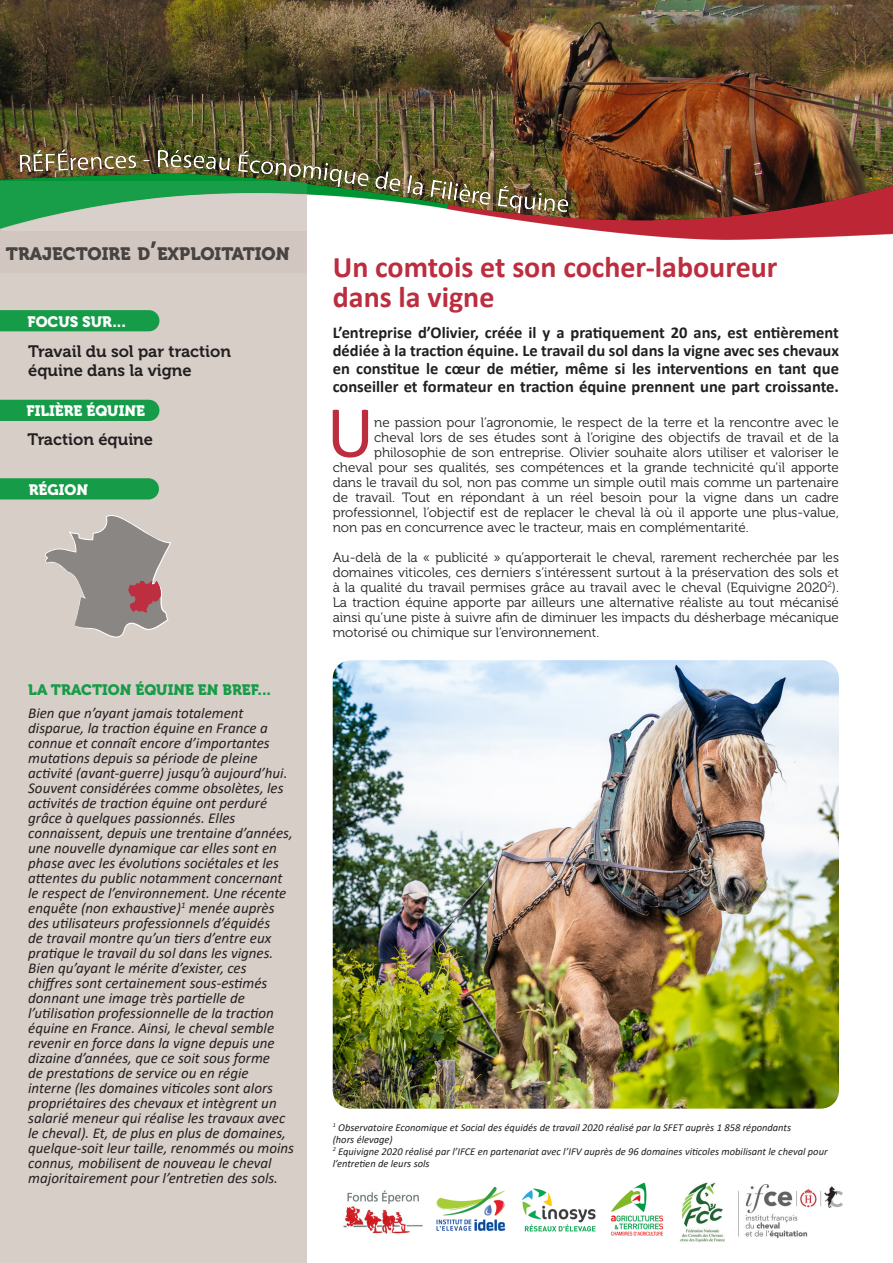
<style>
.page{position:relative;width:893px;height:1263px;background:#fff}
.page>*{position:absolute;margin:0;border:0;box-sizing:border-box;transform-origin:0 0}
.t1{font:74.25px "Calibri";color:#bc2d3f}
.t2{font:700 30px/30px "Calibri";color:#bc2d3f}
.t3{font:17.85px "Museo 900";color:#474342}
.t4{font:700 16.5px/18px "Calibri";color:#231f20;text-align:justify}
.t5{font:16.5px/19.8px "Museo 700";color:#231f20}
.t6{font:italic 15px/15px "Calibri";color:#231f20}
.t7{font:15px "Museo 900";color:#fff}
.t8{font:15px "Museo 900";color:#169c48}
.t9{font:13.5px/15px "Museo 300";color:#231f20;text-align:justify}
.t10{font:italic 10.5px/12px "Calibri";color:#231f20}
.s1{font-size:25.5px}
</style>
<div class="page">
<img style="left:0;top:0;width:893px;height:147px">
<img style="left:0;top:147px;width:893px;height:104px">
<div style="left:0;top:231px;width:306px;height:1032px;background:#d8cec8"></div>
<div style="left:0;top:400px;width:159px;height:21px;background:#169c48"></div>
<svg style="left:45px;top:515px;width:125px;height:123px"></svg>
<div style="left:0;top:478px;width:159px;height:21px;background:#169c48"></div>
<div style="left:0;top:310px;width:159px;height:21px;background:#169c48"></div>
<svg style="left:0;top:182px;width:306px;height:49px;background:#86b992"></svg>
<img style="left:343px;top:1190px;width:80px;height:44px">
<img style="left:435px;top:1186px;width:71px;height:46px">
<img style="left:522px;top:1188px;width:74px;height:44px">
<img style="left:610px;top:1182px;width:54px;height:54px">
<img style="left:680px;top:1182px;width:45px;height:61px">
<img style="left:738px;top:1184px;width:104px;height:54px">
<img style="left:333px;top:660px;width:506px;height:448px">
<p class="t3" style="left:6px;top:244px;width:285px">TRAJECTOIRE D<span class="s1">’</span>EXPLOITATION</p>
<p class="t7" style="left:28px;top:313px;width:100px">FOCUS SUR...</p>
<p class="t5" style="left:28px;top:341px;width:204px">Travail du sol par traction équine dans la vigne</p>
<p class="t7" style="left:27px;top:402px;width:120px">FILIÈRE ÉQUINE</p>
<p class="t5" style="left:28px;top:430px;width:127px">Traction équine</p>
<p class="t7" style="left:29px;top:481px;width:61px">RÉGION</p>
<p class="t8" style="left:28px;top:681px;width:244px">LA TRACTION ÉQUINE EN BREF...</p>
<p class="t6" style="left:28px;top:704px;width:266px">Bien que n’ayant jamais totalement disparue, la traction équine en France a connue et connaît encore d’importantes mutations depuis sa période de pleine activité (avant-guerre) jusqu’à aujourd’hui.<br>Souvent considérées comme obsolètes, les activités de traction équine ont perduré grâce à quelques passionnés. Elles connaissent, depuis une trentaine d’années, une nouvelle dynamique car elles sont en phase avec les évolutions sociétales et les attentes du public notamment concernant le respect de l’environnement. Une récente enquête (non exhaustive)<sup>1</sup> menée auprès des utilisateurs professionnels d’équidés<br>de travail montre qu’un tiers d’entre eux pratique le travail du sol dans les vignes.</p>
<p class="t6" style="left:28px;top:959px;width:267px">Bien qu’ayant le mérite d’exister, ces chiffres sont certainement sous-estimés donnant une image très partielle de l’utilisation professionnelle de la traction équine en France. Ainsi, le cheval semble revenir en force dans la vigne depuis une dizaine d’années, que ce soit sous forme<br>de prestations de service ou en régie interne (les domaines viticoles sont alors propriétaires des chevaux et intègrent un salarié meneur qui réalise les travaux avec le cheval). Et, de plus en plus de domaines, quelque-soit leur taille, renommés ou moins connus, mobilisent de nouveau le cheval majoritairement pour l’entretien des sols.</p>
<p class="t2" style="left:333px;top:252px;width:446px">Un comtois et son cocher-laboureur dans la vigne</p>
<p class="t4" style="left:333px;top:323px;width:508px">L’entreprise d’Olivier, créée il y a pratiquement 20 ans, est entièrement dédiée à la traction équine. Le travail du sol dans la vigne avec ses chevaux en constitue le cœur de métier, même si les interventions en tant que conseiller et formateur en traction équine prennent une part croissante.</p>
<p class="t1" style="left:327px;top:381px;width:49px">U</p>
<p class="t9" style="left:374px;top:415px;width:466px">ne passion pour l’agronomie, le respect de la terre et la rencontre avec le</p>
<p class="t9" style="left:374px;top:430px;width:466px">cheval lors de ses études sont à l’origine des objectifs de travail et de la</p>
<p class="t9" style="left:374px;top:445px;width:466px">philosophie de son entreprise. Olivier souhaite alors utiliser et valoriser le</p>
<p class="t9" style="left:333px;top:460px;width:508px">cheval pour ses qualités, ses compétences et la grande technicité qu’il apporte</p>
<p class="t9" style="left:333px;top:475px;width:508px">dans le travail du sol, non pas comme un simple outil mais comme un partenaire</p>
<p class="t9" style="left:333px;top:490px;width:508px">de travail. Tout en répondant à un réel besoin pour la vigne dans un cadre</p>
<p class="t9" style="left:333px;top:505px;width:508px">professionnel, l’objectif est de replacer le cheval là où il apporte une plus-value,</p>
<p class="t9" style="left:333px;top:520px;width:417px">non pas en concurrence avec le tracteur, mais en complémentarité.</p>
<p class="t9" style="left:333px;top:550px;width:508px">Au-delà de la « publicité » qu’apporterait le cheval, rarement recherchée par les domaines viticoles, ces derniers s’intéressent surtout à la préservation des sols et à la qualité du travail permises grâce au travail avec le cheval (Equivigne 2020<sup>2</sup>).<br>La traction équine apporte par ailleurs une alternative réaliste au tout mécanisé ainsi qu’une piste à suivre afin de diminuer les impacts du désherbage mécanique motorisé ou chimique sur l’environnement.</p>
<p class="t10" style="left:333px;top:1120px;width:460px"><sup>1</sup> Observatoire Economique et Social des équidés de travail 2020 réalisé par la SFET auprès 1 858 répondants (hors élevage)</p>
<p class="t10" style="left:333px;top:1144px;width:496px"><sup>2</sup> Equivigne 2020 réalisé par l’IFCE en partenariat avec l’IFV auprès de 96 domaines viticoles mobilisant le cheval pour l’entretien de leurs sols</p>
</div>
